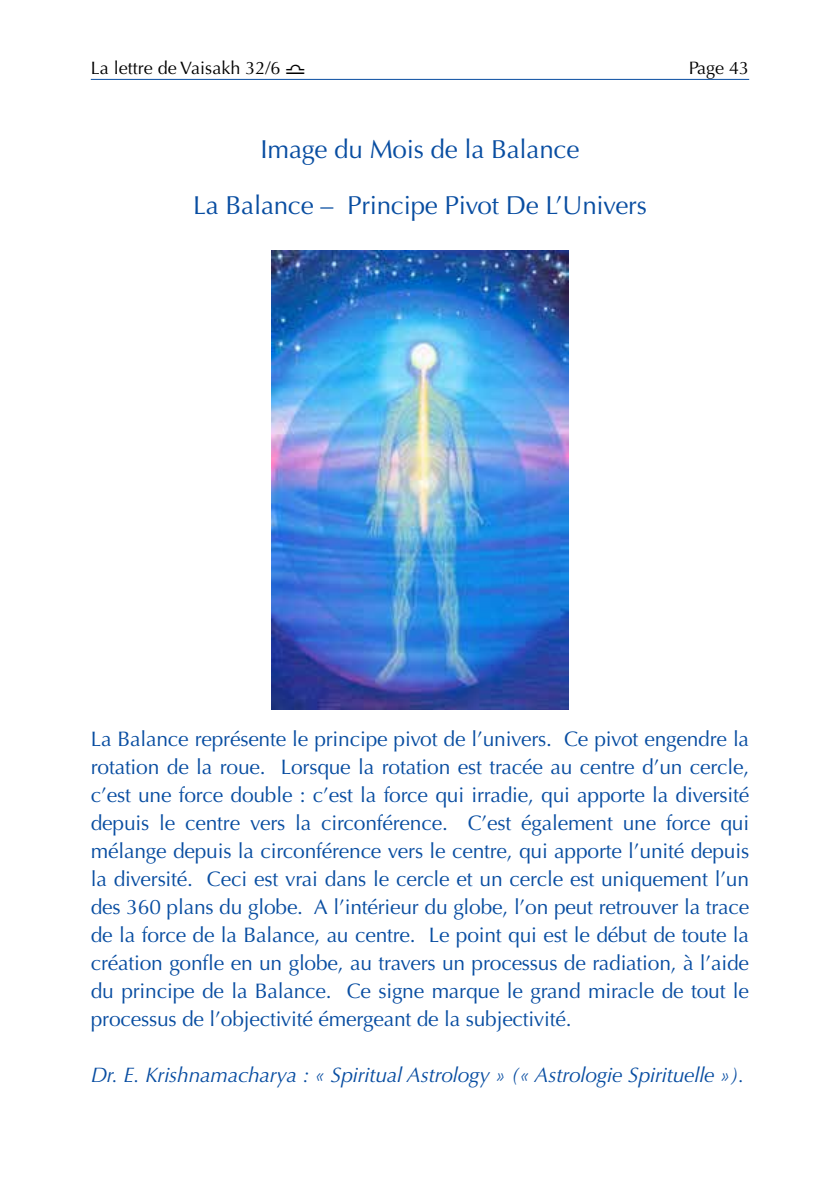
<style>
.page{position:relative;width:840px;height:1191px;background:#fff}
.page>*{position:absolute;margin:0;border:0;box-sizing:border-box;transform-origin:0 0}
.t1{font:26px/56px "Optima";letter-spacing:-.01em;color:#084da1;text-align:center}
.t2{font:21px/28px "Optima";letter-spacing:-.01em;color:#084da1;text-align:justify}
.t3{font:italic 21px "Optima";letter-spacing:-.01em;color:#084da1}
.t4{font:18px "Optima";color:#000}
.s1{font-family:"Glyphs"}
</style>
<div class="page">
<hr style="left:91px;top:79px;width:657px;height:1px;background:#084da1">
<img style="left:271px;top:250px;width:297px;height:459px">
<p class="t4" style="left:91px;top:57px;width:216px">La lettre de Vaisakh 32/6 <span class="s1">7</span></p>
<p class="t4" style="left:688px;top:57px;width:62px">Page 43</p>
<p class="t1" style="left:193px;top:121px;width:455px">Image du Mois de la Balance<br>La Balance – Principe Pivot De L’Univers</p>
<p class="t2" style="left:91px;top:725px;width:659px">La Balance représente le principe pivot de l’univers. Ce pivot engendre la rotation de la roue. Lorsque la rotation est tracée au centre d’un cercle, c’est une force double : c’est la force qui irradie, qui apporte la diversité depuis le centre vers la circonférence. C’est également une force qui mélange depuis la circonférence vers le centre, qui apporte l’unité depuis la diversité. Ceci est vrai dans le cercle et un cercle est uniquement l’un des 360 plans du globe. A l’intérieur du globe, l’on peut retrouver la trace de la force de la Balance, au centre. Le point qui est le début de toute la création gonfle en un globe, au travers un processus de radiation, à l’aide du principe de la Balance. Ce signe marque le grand miracle de tout le processus de l’objectivité émergeant de la subjectivité.</p>
<p class="t3" style="left:91px;top:1062px;width:654px">Dr. E. Krishnamacharya : « Spiritual Astrology » (« Astrologie Spirituelle »).</p>
</div>
